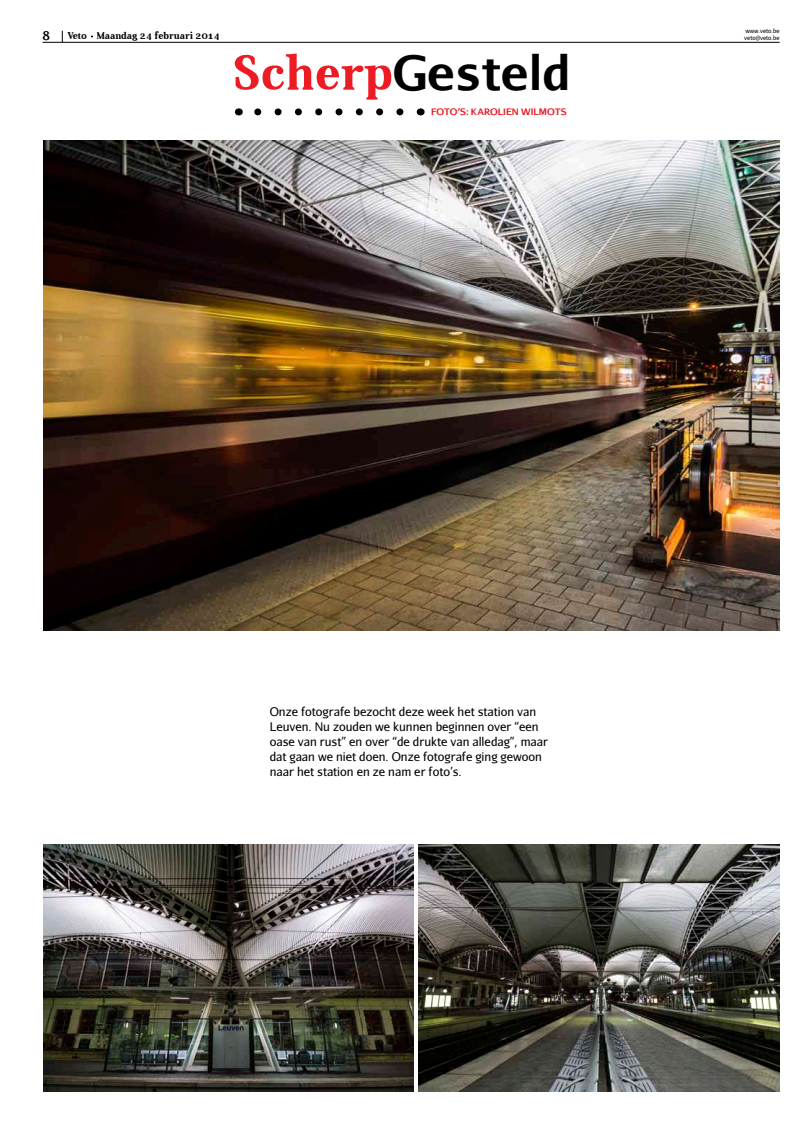
<style>
.page{position:relative;width:808px;height:1134px;background:#fff}
.page>*{position:absolute;margin:0;border:0;box-sizing:border-box;transform-origin:0 0}
.t1{font:700 47px "Aurulent Sans";color:#000}
.t2{font:12px/15px "Aurulent Sans";color:#000}
.t3{font:700 12px "Aurulent Sans";color:#000}
.t4{font:700 10px "Aver";color:#000}
.t5{font:700 9px "Aurulent Sans";color:#ec1b24}
.t6{font:6px/7.2px "Aurulent Sans";color:#000}
.s1{font-family:"Aver";font-size:50px;color:#ec1b24}
</style>
<div class="page">
<svg style="left:254px;top:108px;width:146px;height:7px"></svg>
<img style="left:43px;top:141px;width:737px;height:490px">
<img style="left:43px;top:844px;width:371px;height:247px">
<img style="left:419px;top:844px;width:361px;height:247px">
<hr style="left:43px;top:42px;width:737px;height:1px;background:#000">
<p class="t3" style="left:43px;top:27px;width:9px">8</p>
<p class="t4" style="left:68px;top:30px;width:154px">Veto Maandag 24 februari 2014</p>
<p class="t6" style="left:744px;top:27px;width:37px">www.veto.be veto@veto.be</p>
<h1 class="t1" style="left:232px;top:37px;width:340px"><span class="s1">Scherp</span>GESTELD</h1>
<p class="t5" style="left:431px;top:105px;width:137px">FOTO’S: KAROLIEN WILM OTS</p>
<p class="t2" style="left:270px;top:703px;width:280px">Onze fotografe bezocht deze week het station van Leuven. Nu zouden we kunnen beginnen over “een oase van rust” en over “de drukte van alledag”, maar dat gaan we niet doen. Onze fotografe ging gewoon naar het station en ze nam er foto’s.</p>
</div>
